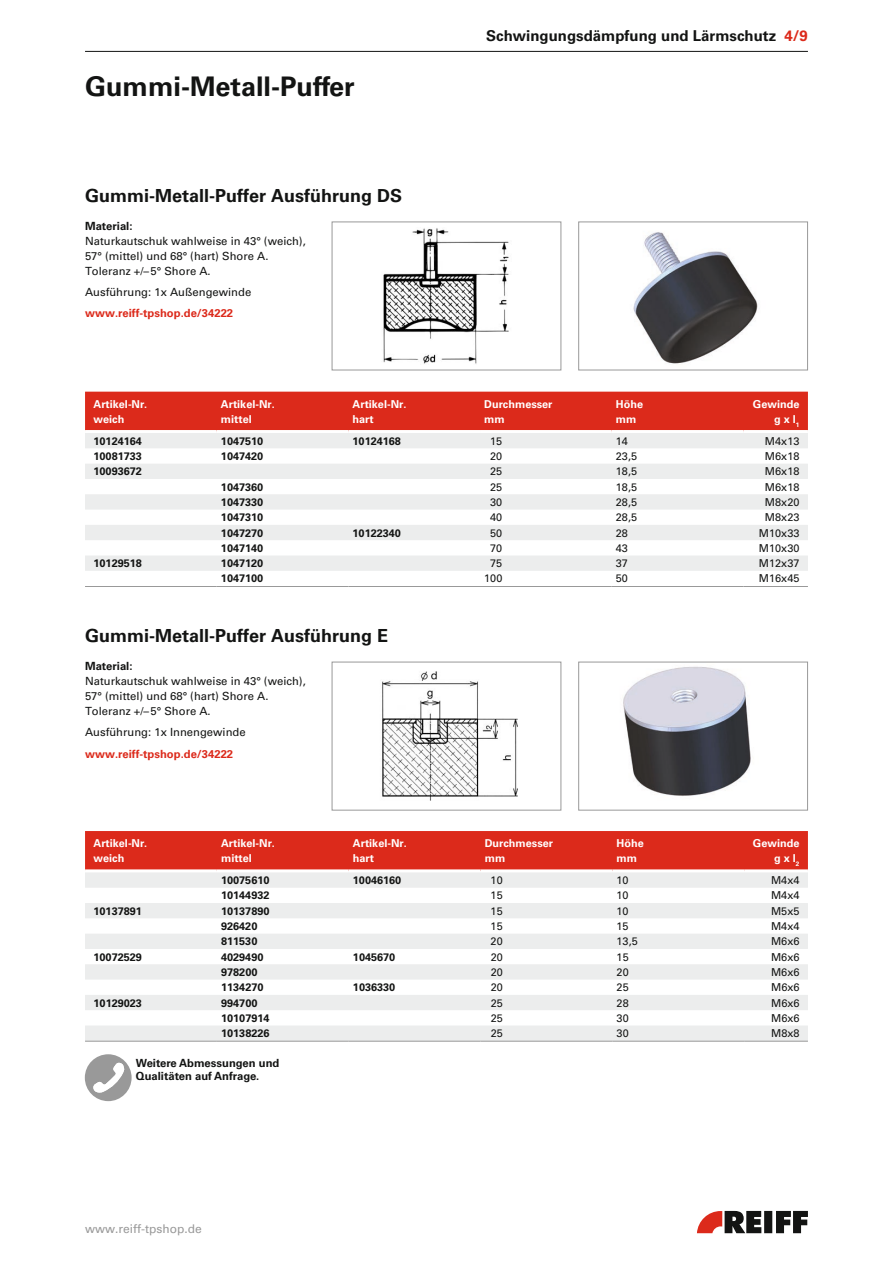
<style>
.page{position:relative;width:893px;height:1263px;background:#fff}
.page>*{position:absolute;margin:0;border:0;box-sizing:border-box;transform-origin:0 0}
.t1{font:700 27px "Univers LT Std";color:#131413}
.t2{font:700 18px "Univers LT Std";color:#131413}
.t3{font:700 15px "Univers LT Std";color:#131413}
.t4{font:12px "Univers LT Std";color:#999}
.t5{font:11.25px/15px "Univers LT Std";color:#131413}
.t6{font:700 11.25px/13.5px "Univers LT Std";color:#131413}
.t7{font:700 11.25px "Univers LT Std";color:#dc2a1b}
.t8{font:700 10.8px "Univers LT Std";color:#131413}
.t9{font:10.8px "Univers LT Std";color:#131413}
.t10{font:700 10.8px/15px "Univers LT Std";color:#fff}
.s1{color:#dc2a1b}
</style>
<div class="page">
<hr style="left:85px;top:51px;width:723px;height:1px;background:#131413">
<svg style="left:697px;top:1211px;width:111px;height:22px"></svg>
<svg style="left:331px;top:221px;width:231px;height:150px"></svg>
<svg style="left:578px;top:221px;width:230px;height:150px"></svg>
<svg style="left:331px;top:661px;width:231px;height:150px"></svg>
<svg style="left:578px;top:661px;width:230px;height:150px"></svg>
<div style="left:85px;top:392px;width:723px;height:38px;background:#dc2a1b"></div>
<svg style="left:85px;top:433px;width:723px;height:138px;fill:#eceded"></svg>
<hr style="left:85px;top:586px;width:132px;height:1px;background:#999">
<hr style="left:217px;top:586px;width:131px;height:1px;background:#999">
<hr style="left:348px;top:586px;width:132px;height:1px;background:#999">
<hr style="left:480px;top:586px;width:132px;height:1px;background:#999">
<hr style="left:612px;top:586px;width:131px;height:1px;background:#999">
<hr style="left:743px;top:586px;width:65px;height:1px;background:#999">
<div style="left:85px;top:831px;width:723px;height:38px;background:#dc2a1b"></div>
<svg style="left:85px;top:872px;width:723px;height:169px;fill:#eceded"></svg>
<hr style="left:85px;top:1041px;width:132px;height:1px;background:#999">
<hr style="left:217px;top:1041px;width:132px;height:1px;background:#999">
<hr style="left:349px;top:1041px;width:131px;height:1px;background:#999">
<hr style="left:480px;top:1041px;width:132px;height:1px;background:#999">
<hr style="left:612px;top:1041px;width:132px;height:1px;background:#999">
<hr style="left:744px;top:1041px;width:64px;height:1px;background:#999">
<svg style="left:85px;top:1054px;width:47px;height:47px"></svg>
<h1 class="t1" style="left:85px;top:71px;width:271px">Gummi-Metall-Puffer</h1>
<h2 class="t2" style="left:85px;top:185px;width:318px">Gummi-Metall-Puffer Ausführung DS</h2>
<p class="t6" style="left:85px;top:219px;width:49px">Material:</p>
<p class="t5" style="left:85px;top:233px;width:222px">Naturkautschuk wahlweise in 43° (weich),<br>57° (mittel) und 68° (hart) Shore A.<br>Toleranz +/–5° Shore A.</p>
<p class="t5" style="left:85px;top:285px;width:168px">Ausführung: 1x Außengewinde</p>
<p class="t7" style="left:85px;top:307px;width:150px">www.reiff-tpshop.de/34222</p>
<h3 class="t3" style="left:486px;top:27px;width:323px">Schwingungsdämpfung und Lärmschutz <span class="s1">4/9</span></h3>
<p class="t10" style="left:94px;top:397px;width:55px">Artikel-Nr. weich</p>
<p class="t10" style="left:221px;top:397px;width:55px">Artikel-Nr. mittel</p>
<p class="t10" style="left:353px;top:397px;width:55px">Artikel-Nr. hart</p>
<p class="t10" style="left:484px;top:397px;width:70px">Durchmesser mm</p>
<p class="t10" style="left:616px;top:397px;width:29px">Höhe mm</p>
<p class="t10" style="left:753px;top:397px;width:48px;text-align:right">Gewinde g x l<sub>1</sub></p>
<p class="t8" style="left:94px;top:434px;width:50px">10124164</p>
<p class="t8" style="left:221px;top:434px;width:44px">1047510</p>
<p class="t8" style="left:353px;top:434px;width:50px">10124168</p>
<p class="t9" style="left:490px;top:434px;width:14px">15</p>
<p class="t9" style="left:616px;top:434px;width:14px">14</p>
<p class="t9" style="left:765px;top:434px;width:36px">M4x13</p>
<p class="t8" style="left:94px;top:450px;width:50px">10081733</p>
<p class="t8" style="left:221px;top:450px;width:44px">1047420</p>
<p class="t9" style="left:490px;top:450px;width:14px">20</p>
<p class="t9" style="left:616px;top:450px;width:23px">23,5</p>
<p class="t9" style="left:765px;top:450px;width:36px">M6x18</p>
<p class="t8" style="left:94px;top:465px;width:50px">10093672</p>
<p class="t9" style="left:490px;top:465px;width:14px">25</p>
<p class="t9" style="left:616px;top:465px;width:23px">18,5</p>
<p class="t9" style="left:765px;top:465px;width:36px">M6x18</p>
<p class="t8" style="left:221px;top:480px;width:44px">1047360</p>
<p class="t9" style="left:490px;top:480px;width:14px">25</p>
<p class="t9" style="left:616px;top:480px;width:23px">18,5</p>
<p class="t9" style="left:765px;top:480px;width:36px">M6x18</p>
<p class="t8" style="left:221px;top:496px;width:44px">1047330</p>
<p class="t9" style="left:490px;top:496px;width:14px">30</p>
<p class="t9" style="left:616px;top:496px;width:23px">28,5</p>
<p class="t9" style="left:765px;top:496px;width:36px">M8x20</p>
<p class="t8" style="left:221px;top:511px;width:44px">1047310</p>
<p class="t9" style="left:490px;top:511px;width:14px">40</p>
<p class="t9" style="left:616px;top:511px;width:23px">28,5</p>
<p class="t9" style="left:765px;top:511px;width:36px">M8x23</p>
<p class="t8" style="left:221px;top:526px;width:44px">1047270</p>
<p class="t8" style="left:353px;top:526px;width:50px">10122340</p>
<p class="t9" style="left:490px;top:526px;width:14px">50</p>
<p class="t9" style="left:616px;top:526px;width:14px">28</p>
<p class="t9" style="left:759px;top:526px;width:42px">M10x33</p>
<p class="t8" style="left:221px;top:542px;width:44px">1047140</p>
<p class="t9" style="left:490px;top:542px;width:14px">70</p>
<p class="t9" style="left:616px;top:542px;width:14px">43</p>
<p class="t9" style="left:759px;top:542px;width:42px">M10x30</p>
<p class="t8" style="left:94px;top:557px;width:50px">10129518</p>
<p class="t8" style="left:221px;top:557px;width:44px">1047120</p>
<p class="t9" style="left:490px;top:557px;width:14px">75</p>
<p class="t9" style="left:616px;top:557px;width:14px">37</p>
<p class="t9" style="left:759px;top:557px;width:42px">M12x37</p>
<p class="t8" style="left:221px;top:572px;width:44px">1047100</p>
<p class="t9" style="left:484px;top:572px;width:20px">100</p>
<p class="t9" style="left:616px;top:572px;width:14px">50</p>
<p class="t9" style="left:759px;top:572px;width:42px">M16x45</p>
<h2 class="t2" style="left:85px;top:625px;width:304px">Gummi-Metall-Puffer Ausführung E</h2>
<p class="t6" style="left:85px;top:659px;width:49px">Material:</p>
<p class="t5" style="left:85px;top:673px;width:222px">Naturkautschuk wahlweise in 43° (weich),<br>57° (mittel) und 68° (hart) Shore A.<br>Toleranz +/–5° Shore A.</p>
<p class="t5" style="left:85px;top:725px;width:162px">Ausführung: 1x Innengewinde</p>
<p class="t7" style="left:85px;top:747px;width:150px">www.reiff-tpshop.de/34222</p>
<p class="t10" style="left:94px;top:836px;width:55px">Artikel-Nr. weich</p>
<p class="t10" style="left:221px;top:836px;width:55px">Artikel-Nr. mittel</p>
<p class="t10" style="left:353px;top:836px;width:55px">Artikel-Nr. hart</p>
<p class="t10" style="left:485px;top:836px;width:70px">Durchmesser mm</p>
<p class="t10" style="left:617px;top:836px;width:29px">Höhe mm</p>
<p class="t10" style="left:753px;top:836px;width:48px;text-align:right">Gewinde g x l<sub>2</sub></p>
<p class="t8" style="left:221px;top:874px;width:50px">10075610</p>
<p class="t8" style="left:353px;top:874px;width:50px">10046160</p>
<p class="t9" style="left:491px;top:874px;width:14px">10</p>
<p class="t9" style="left:617px;top:874px;width:14px">10</p>
<p class="t9" style="left:771px;top:874px;width:30px">M4x4</p>
<p class="t8" style="left:221px;top:889px;width:50px">10144932</p>
<p class="t9" style="left:491px;top:889px;width:14px">15</p>
<p class="t9" style="left:617px;top:889px;width:14px">10</p>
<p class="t9" style="left:771px;top:889px;width:30px">M4x4</p>
<p class="t8" style="left:94px;top:904px;width:50px">10137891</p>
<p class="t8" style="left:221px;top:904px;width:50px">10137890</p>
<p class="t9" style="left:491px;top:904px;width:14px">15</p>
<p class="t9" style="left:617px;top:904px;width:14px">10</p>
<p class="t9" style="left:771px;top:904px;width:30px">M5x5</p>
<p class="t8" style="left:221px;top:920px;width:38px">926420</p>
<p class="t9" style="left:491px;top:920px;width:14px">15</p>
<p class="t9" style="left:617px;top:920px;width:14px">15</p>
<p class="t9" style="left:771px;top:920px;width:30px">M4x4</p>
<p class="t8" style="left:221px;top:935px;width:38px">811530</p>
<p class="t9" style="left:491px;top:935px;width:14px">20</p>
<p class="t9" style="left:617px;top:935px;width:23px">13,5</p>
<p class="t9" style="left:771px;top:935px;width:30px">M6x6</p>
<p class="t8" style="left:94px;top:950px;width:50px">10072529</p>
<p class="t8" style="left:221px;top:950px;width:44px">4029490</p>
<p class="t8" style="left:353px;top:950px;width:44px">1045670</p>
<p class="t9" style="left:491px;top:950px;width:14px">20</p>
<p class="t9" style="left:617px;top:950px;width:14px">15</p>
<p class="t9" style="left:771px;top:950px;width:30px">M6x6</p>
<p class="t8" style="left:221px;top:966px;width:38px">978200</p>
<p class="t9" style="left:491px;top:966px;width:14px">20</p>
<p class="t9" style="left:617px;top:966px;width:14px">20</p>
<p class="t9" style="left:771px;top:966px;width:30px">M6x6</p>
<p class="t8" style="left:221px;top:981px;width:44px">1134270</p>
<p class="t8" style="left:353px;top:981px;width:44px">1036330</p>
<p class="t9" style="left:491px;top:981px;width:14px">20</p>
<p class="t9" style="left:617px;top:981px;width:14px">25</p>
<p class="t9" style="left:771px;top:981px;width:30px">M6x6</p>
<p class="t8" style="left:94px;top:996px;width:50px">10129023</p>
<p class="t8" style="left:221px;top:996px;width:38px">994700</p>
<p class="t9" style="left:491px;top:996px;width:14px">25</p>
<p class="t9" style="left:617px;top:996px;width:14px">28</p>
<p class="t9" style="left:771px;top:996px;width:30px">M6x6</p>
<p class="t8" style="left:221px;top:1012px;width:50px">10107914</p>
<p class="t9" style="left:491px;top:1011px;width:14px">25</p>
<p class="t9" style="left:617px;top:1011px;width:14px">30</p>
<p class="t9" style="left:771px;top:1011px;width:30px">M6x6</p>
<p class="t8" style="left:221px;top:1027px;width:50px">10138226</p>
<p class="t9" style="left:491px;top:1027px;width:14px">25</p>
<p class="t9" style="left:617px;top:1027px;width:14px">30</p>
<p class="t9" style="left:771px;top:1027px;width:30px">M8x8</p>
<p class="t6" style="left:136px;top:1056px;width:145px">Weitere Abmessungen und<br>Qualitäten auf Anfrage.</p>
<p class="t4" style="left:85px;top:1222px;width:118px">www.reiff-tpshop.de</p>
</div>
